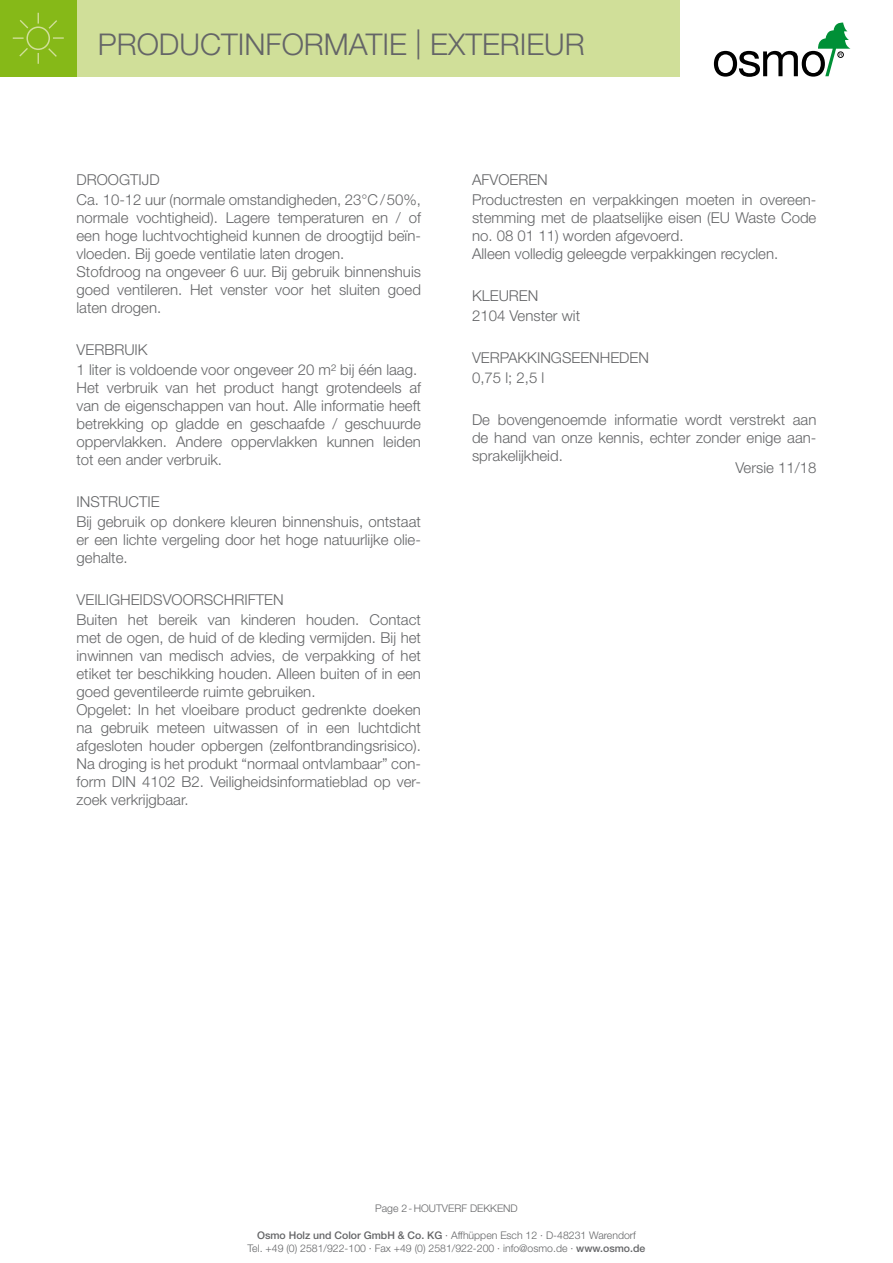
<style>
.page{position:relative;width:893px;height:1263px;background:#fff}
.page>*{position:absolute;margin:0;border:0;box-sizing:border-box;transform-origin:0 0}
.t1{font:300 30px "Helvetica Neue";color:#646567}
.t2{font:300 15px/18px "Helvetica Neue";color:#646567}
.t3{font:300 10.5px/12.6px "Helvetica Neue";color:#646567;text-align:center}
.s1{font-weight:500}
</style>
<div class="page">
<div style="left:77px;top:0;width:603px;height:77px;background:#d0df99"></div>
<div style="left:0;top:0;width:77px;height:77px;background:#86b918"></div>
<svg style="left:12px;top:12px;width:52px;height:52px"></svg>
<svg style="left:714px;top:23px;width:136px;height:54px"></svg>
<h1 class="t1" style="left:98px;top:26px;width:488px">PRODUCTINFORMATIE | EXTERIEUR</h1>
<p class="t2" style="left:77px;top:169px;width:346px;line-height:20.1px">DROOGTIJD<br>Ca. 10-12 uur (normale omstandigheden, 23°C/50%,</p>
<p class="t2" style="left:77px;top:209px;width:346px">normale vochtigheid). Lagere temperaturen en / of een hoge luchtvochtigheid kunnen de droogtijd beïn&shy;vloeden. Bij goede ventilatie laten drogen.<br>Stofdroog na ongeveer 6 uur. Bij gebruik binnenshuis goed ventileren. Het venster voor het sluiten goed laten drogen.</p>
<p class="t2" style="left:77px;top:339px;width:342px;line-height:20.1px">VERBRUIK<br>1 liter is voldoende voor ongeveer 20 m² bij één laag.</p>
<p class="t2" style="left:77px;top:378px;width:346px;text-align:justify">Het verbruik van het product hangt grotendeels af van de eigenschappen van hout. Alle informatie heeft betrekking op gladde en geschaafde / geschuurde oppervlakken. Andere oppervlakken kunnen leiden tot een ander verbruik.</p>
<p class="t2" style="left:77px;top:492px;width:346px;line-height:20.1px">INSTRUCTIE<br>Bij gebruik op donkere kleuren binnenshuis, ontstaat</p>
<p class="t2" style="left:77px;top:531px;width:346px">er een lichte vergeling door het hoge natuurlijke olie&shy;gehalte.</p>
<p class="t2" style="left:77px;top:589px;width:346px;line-height:20.1px">VEILIGHEIDSVOORSCHRIFTEN<br>Buiten het bereik van kinderen houden. Contact</p>
<p class="t2" style="left:77px;top:628px;width:346px">met de ogen, de huid of de kleding vermijden. Bij het inwinnen van medisch advies, de verpakking of het etiket ter beschikking houden. Alleen buiten of in een goed geventileerde ruimte gebruiken.<br>Opgelet: In het vloeibare product gedrenkte doeken na gebruik meteen uitwassen of in een luchtdicht afgesloten houder opbergen (zelfontbrandingsrisico).<br>Na droging is het produkt “normaal ontvlambaar” con&shy;form DIN 4102 B2. Veiligheidsinformatieblad op ver&shy;zoek verkrijgbaar.</p>
<p class="t2" style="left:472px;top:169px;width:346px;line-height:20.1px">AFVOEREN<br>Productresten en verpakkingen moeten in overeen-</p>
<p class="t2" style="left:472px;top:209px;width:346px">stemming met de plaatselijke eisen (EU Waste Code no. 08 01 11) worden afgevoerd.<br>Alleen volledig geleegde verpakkingen recyclen.</p>
<p class="t2" style="left:472px;top:285px;width:110px;line-height:20.1px">KLEUREN<br>2104 Venster wit</p>
<p class="t2" style="left:472px;top:347px;width:179px;line-height:20.1px">VERPAKKINGSEENHEDEN<br>0,75 l; 2,5 l</p>
<p class="t2" style="left:472px;top:410px;width:346px;text-align:justify">De bovengenoemde informatie wordt verstrekt aan de hand van onze kennis, echter zonder enige aan&shy;sprakelijkheid.</p>
<p class="t2" style="left:736px;top:458px;width:82px">Versie 11/18</p>
<p class="t3" style="left:375px;top:1201px;width:144px">Page 2-HOUTVERF DEKKEND</p>
<p class="t3" style="left:248px;top:1229px;width:399px"><span class="s1">Osmo Holz und Color GmbH &amp; Co. KG</span> · Affhüppen Esch 12 · D-48231 Warendorf<br>Tel. +49 (0) 2581/922-100 · Fax +49 (0) 2581/922-200 · info@osmo.de · <span class="s1">www.osmo.de</span></p>
</div>
